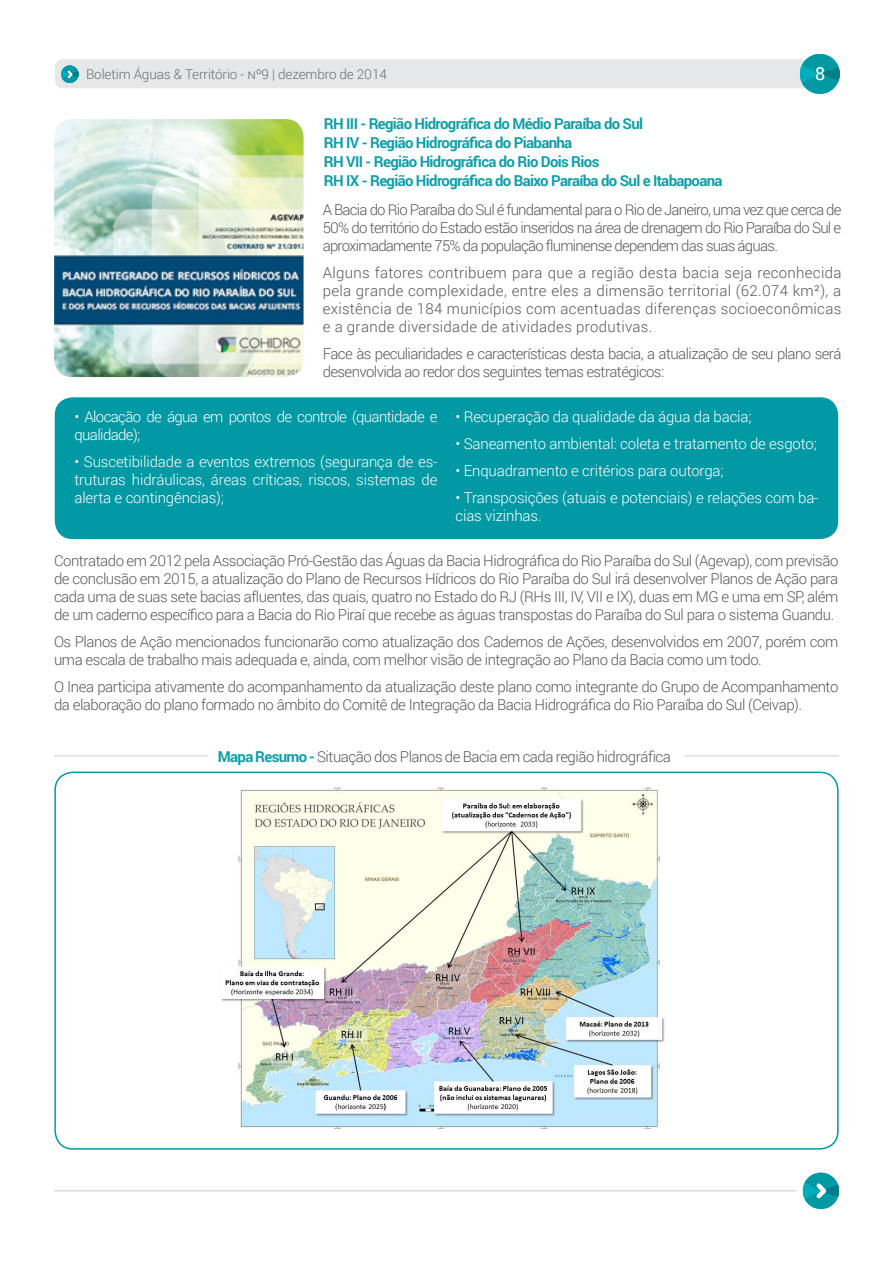
<style>
.page{position:relative;width:893px;height:1263px;background:#fff}
.page>*{position:absolute;margin:0;border:0;box-sizing:border-box;transform-origin:0 0}
.t1{font:18px "Roboto";color:#fff}
.Texto_Corrido{font:300 15px/18px "Roboto";letter-spacing:-.03em;color:#57585a;text-align:justify}
.Texto_Corrido-2{font:300 15px/18px "Roboto";letter-spacing:-.01em;color:#fff;text-align:justify}
.Lista_fundo_azul{font:700 15px "Roboto";letter-spacing:-.045em;color:#0f9faa}
.Lista_fundo_azul-2{font:300 15px "Roboto";letter-spacing:-.03em;color:#57585a}
.Texto_Corrido-3{font:300 15px/18px "Roboto";letter-spacing:-.04em;color:#fff}
.t2{font:300 13.5px "Roboto";letter-spacing:-.01em;color:#6c6d70}
.s1{font-weight:700;color:#0f9faa}
</style>
<div class="page">
<div style="left:54px;top:772px;width:785px;height:378px;border:2px solid #0099a4;border-radius:18px"></div>
<div style="left:55px;top:397px;width:783px;height:142px;background:#0099a4;border-radius:18px"></div>
<div style="left:55px;top:59px;width:783px;height:29px;background:#e6e7e9;border-radius:9px"></div>
<svg style="left:800px;top:54px;width:40px;height:40px"></svg>
<svg style="left:61px;top:65px;width:18px;height:18px"></svg>
<img style="left:54px;top:119px;width:250px;height:258px">
<svg style="left:803px;top:1173px;width:36px;height:36px"></svg>
<hr style="left:54px;top:1190px;width:743px;height:1px;background:#dcdddf">
<hr style="left:54px;top:755px;width:154px;height:2px;background:#dcdddf">
<hr style="left:685px;top:755px;width:154px;height:2px;background:#dcdddf">
<img style="left:221px;top:787px;width:444px;height:342px">
<p class="t2" style="left:86px;top:65px;width:302px">Boletim Águas &amp; Território - nº9 | dezembro de 2014</p>
<p class="t1" style="left:815px;top:61px;width:12px">8</p>
<p class="Lista_fundo_azul" style="left:324px;top:113px;width:321px">RH III - Região Hidrográfica do Médio Paraíba do Sul</p>
<p class="Lista_fundo_azul" style="left:324px;top:132px;width:250px">RH IV - Região Hidrográfica do Piabanha</p>
<p class="Lista_fundo_azul" style="left:324px;top:151px;width:277px">RH VII - Região Hidrográfica do Rio Dois Rios</p>
<p class="Lista_fundo_azul" style="left:324px;top:170px;width:400px">RH IX - Região Hidrográfica do Baixo Paraíba do Sul e Itabapoana</p>
<p class="Texto_Corrido" style="left:323px;top:200px;width:520px">A Bacia do Rio Paraíba do Sul é fundamental para o Rio de Janeiro, uma vez que cerca de 50% do território do Estado estão inseridos na área de drenagem do Rio Paraíba do Sul e aproximadamente 75% da população fluminense dependem das suas águas.</p>
<p class="Texto_Corrido" style="left:323px;top:263px;width:520px">Alguns fatores contribuem para que a região desta bacia seja reconhecida pela grande complexidade, entre eles a dimensão territorial (62.074 km²), a existência de 184 municípios com acentuadas diferenças socioeconômicas e a grande diversidade de atividades produtivas.</p>
<p class="Texto_Corrido" style="left:323px;top:344px;width:520px">Face às peculiaridades e características desta bacia, a atualização de seu plano será desenvolvida ao redor dos seguintes temas estratégicos:</p>
<p class="Texto_Corrido-3" style="left:74px;top:407px;width:365px">• Alocação de água em pontos de controle (quantidade e qualidade);</p>
<p class="Texto_Corrido-2" style="left:74px;top:452px;width:365px">• Suscetibilidade a eventos extremos (segurança de es&shy;truturas hidráulicas, áreas críticas, riscos, sistemas de alerta e contingências);</p>
<p class="Texto_Corrido-2" style="left:455px;top:407px;width:298px">• Recuperação da qualidade da água da bacia;</p>
<p class="Texto_Corrido-2" style="left:455px;top:434px;width:363px">• Saneamento ambiental: coleta e tratamento de esgoto;</p>
<p class="Texto_Corrido-2" style="left:455px;top:461px;width:270px">• Enquadramento e critérios para outorga;</p>
<p class="Texto_Corrido-2" style="left:455px;top:488px;width:365px">• Transposições (atuais e potenciais) e relações com ba&shy;cias vizinhas.</p>
<p class="Texto_Corrido" style="left:54px;top:551px;width:786px">Contratado em 2012 pela Associação Pró-Gestão das Águas da Bacia Hidrográfica do Rio Paraíba do Sul (Agevap), com previsão de conclusão em 2015, a atualização do Plano de Recursos Hídricos do Rio Paraíba do Sul irá desenvolver Planos de Ação para cada uma de suas sete bacias afluentes, das quais, quatro no Estado do RJ (RHs III, IV, VII e IX), duas em MG e uma em SP, além de um caderno específico para a Bacia do Rio Piraí que recebe as águas transpostas do Paraíba do Sul para o sistema Guandu.</p>
<p class="Texto_Corrido" style="left:54px;top:632px;width:786px">Os Planos de Ação mencionados funcionarão como atualização dos Cadernos de Ações, desenvolvidos em 2007, porém com uma escala de trabalho mais adequada e, ainda, com melhor visão de integração ao Plano da Bacia como um todo.</p>
<p class="Texto_Corrido" style="left:54px;top:677px;width:786px">O Inea participa ativamente do acompanhamento da atualização deste plano como integrante do Grupo de Acompanhamento da elaboração do plano formado no âmbito do Comitê de Integração da Bacia Hidrográfica do Rio Paraíba do Sul (Ceivap).</p>
<p class="Lista_fundo_azul-2" style="left:218px;top:746px;width:455px"><span class="s1">Mapa Resumo -</span> Situação dos Planos de Bacia em cada região hidrográfica</p>
</div>
